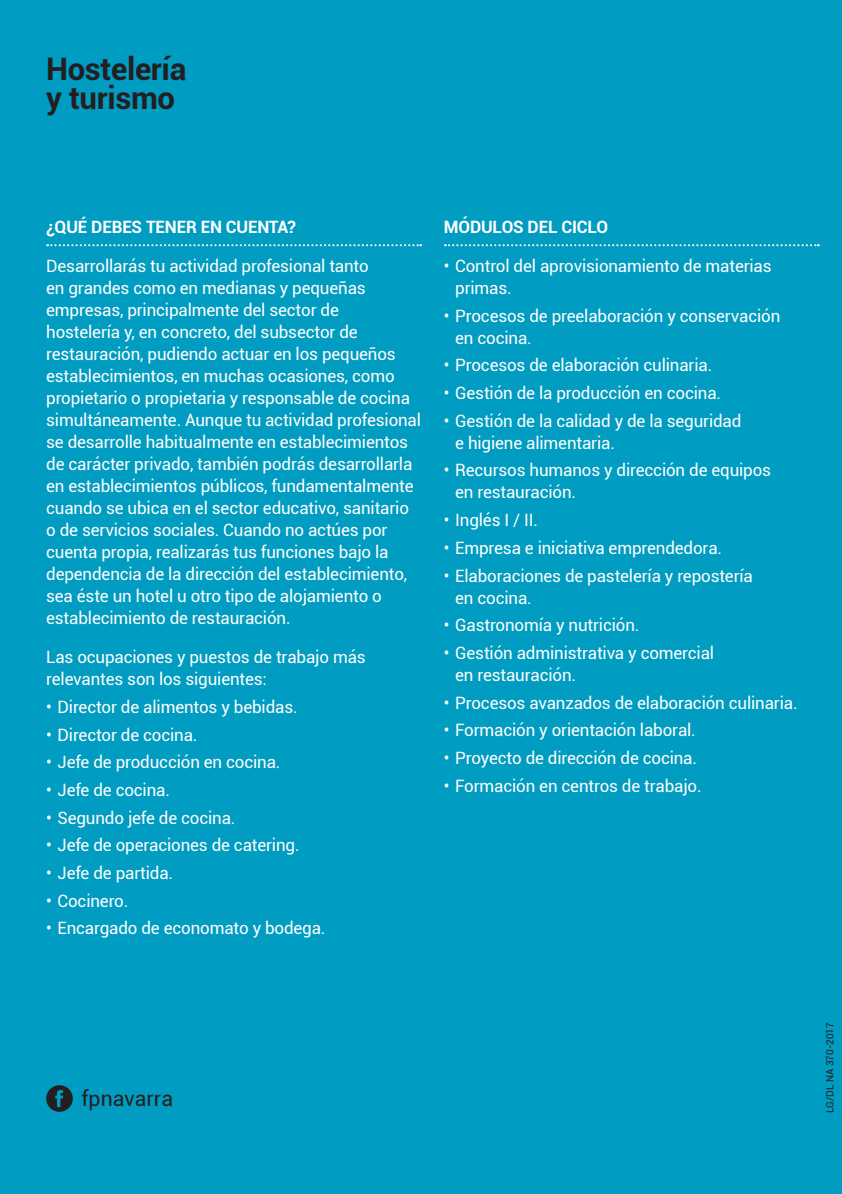
<style>
.page{position:relative;width:842px;height:1194px;background:#fff}
.page>*{position:absolute;margin:0;border:0;box-sizing:border-box;transform-origin:0 0}
.t1{font:700 31px/29px "Roboto";letter-spacing:-.01em;color:#231f20}
.t2{font:21.2px "Roboto";color:#231f20}
.t3{font:17px/22px "Roboto";letter-spacing:-.01em;color:#fff}
.t4{font:700 17px "Roboto";letter-spacing:-.01em;color:#fff}
.t5{font:10px "Roboto";color:#231f20}
</style>
<div class="page">
<div style="left:0;top:0;width:842px;height:1193px;background:#009cc1"></div>
<svg style="left:46px;top:1085px;width:27px;height:26px"></svg>
<svg style="left:47px;top:244px;width:374px;height:2px"></svg>
<svg style="left:445px;top:244px;width:374px;height:2px"></svg>
<h1 class="t1" style="left:46px;top:55px;width:142px">Hostelería y turismo</h1>
<p class="t4" style="left:46px;top:217px;width:251px">¿QUÉ DEBES TENER EN CUENTA?</p>
<p class="t3" style="left:46px;top:255px;width:376px">Desarrollarás tu actividad profesional tanto<br>en grandes como en medianas y pequeñas empresas, principalmente del sector de<br>hostelería y, en concreto, del subsector de restauración, pudiendo actuar en los pequeños establecimientos, en muchas ocasiones, como propietario o propietaria y responsable de cocina simultáneamente. Aunque tu actividad profesional se desarrolle habitualmente en establecimientos de carácter privado, también podrás desarrollarla en establecimientos públicos, fundamentalmente cuando se ubica en el sector educativo, sanitario o de servicios sociales. Cuando no actúes por cuenta propia, realizarás tus funciones bajo la dependencia de la dirección del establecimiento, sea éste un hotel u otro tipo de alojamiento o establecimiento de restauración.</p>
<p class="t3" style="left:46px;top:646px;width:321px">Las ocupaciones y puestos de trabajo más relevantes son los siguientes:</p>
<p class="t3" style="left:46px;top:696px;width:253px">• Director de alimentos y bebidas.</p>
<p class="t3" style="left:46px;top:723px;width:153px">• Director de cocina.</p>
<p class="t3" style="left:46px;top:751px;width:236px">• Jefe de producción en cocina.</p>
<p class="t3" style="left:46px;top:779px;width:125px">• Jefe de cocina.</p>
<p class="t3" style="left:46px;top:806px;width:191px">• Segundo jefe de cocina.</p>
<p class="t3" style="left:46px;top:834px;width:255px">• Jefe de operaciones de catering.</p>
<p class="t3" style="left:46px;top:862px;width:128px">• Jefe de partida.</p>
<p class="t3" style="left:46px;top:889px;width:84px">• Cocinero.</p>
<p class="t3" style="left:46px;top:917px;width:281px">• Encargado de economato y bodega.</p>
<p class="t4" style="left:444px;top:217px;width:166px">MÓDULOS DEL CICLO</p>
<p class="t3" style="left:455px;top:255px;width:318px;text-indent:-11px">• Control del aprovisionamiento de materias primas.</p>
<p class="t3" style="left:455px;top:305px;width:327px;text-indent:-11px">• Procesos de preelaboración y conservación en cocina.</p>
<p class="t3" style="left:444px;top:354px;width:270px">• Procesos de elaboración culinaria.</p>
<p class="t3" style="left:444px;top:382px;width:279px">• Gestión de la producción en cocina.</p>
<p class="t3" style="left:455px;top:410px;width:288px;text-indent:-11px">• Gestión de la calidad y de la seguridad e higiene alimentaria.</p>
<p class="t3" style="left:455px;top:459px;width:317px;text-indent:-11px">• Recursos humanos y dirección de equipos en restauración.</p>
<p class="t3" style="left:444px;top:509px;width:96px">• Inglés I / II.</p>
<p class="t3" style="left:444px;top:537px;width:280px">• Empresa e iniciativa emprendedora.</p>
<p class="t3" style="left:455px;top:564px;width:299px;text-indent:-11px">• Elaboraciones de pastelería y repostería en cocina.</p>
<p class="t3" style="left:444px;top:614px;width:197px">• Gastronomía y nutrición.</p>
<p class="t3" style="left:455px;top:642px;width:260px;text-indent:-11px">• Gestión administrativa y comercial en restauración.</p>
<p class="t3" style="left:444px;top:691px;width:355px">• Procesos avanzados de elaboración culinaria.</p>
<p class="t3" style="left:444px;top:719px;width:253px">• Formación y orientación laboral.</p>
<p class="t3" style="left:444px;top:747px;width:255px">• Proyecto de dirección de cocina.</p>
<p class="t3" style="left:444px;top:774px;width:259px">• Formación en centros de trabajo.</p>
<p class="t2" style="left:82px;top:1086px;width:93px">fpnavarra</p>
<p class="t5" style="left:824px;top:1112px;width:92px;rotate:-90deg">LG/DL NA 370-2017</p>
</div>
